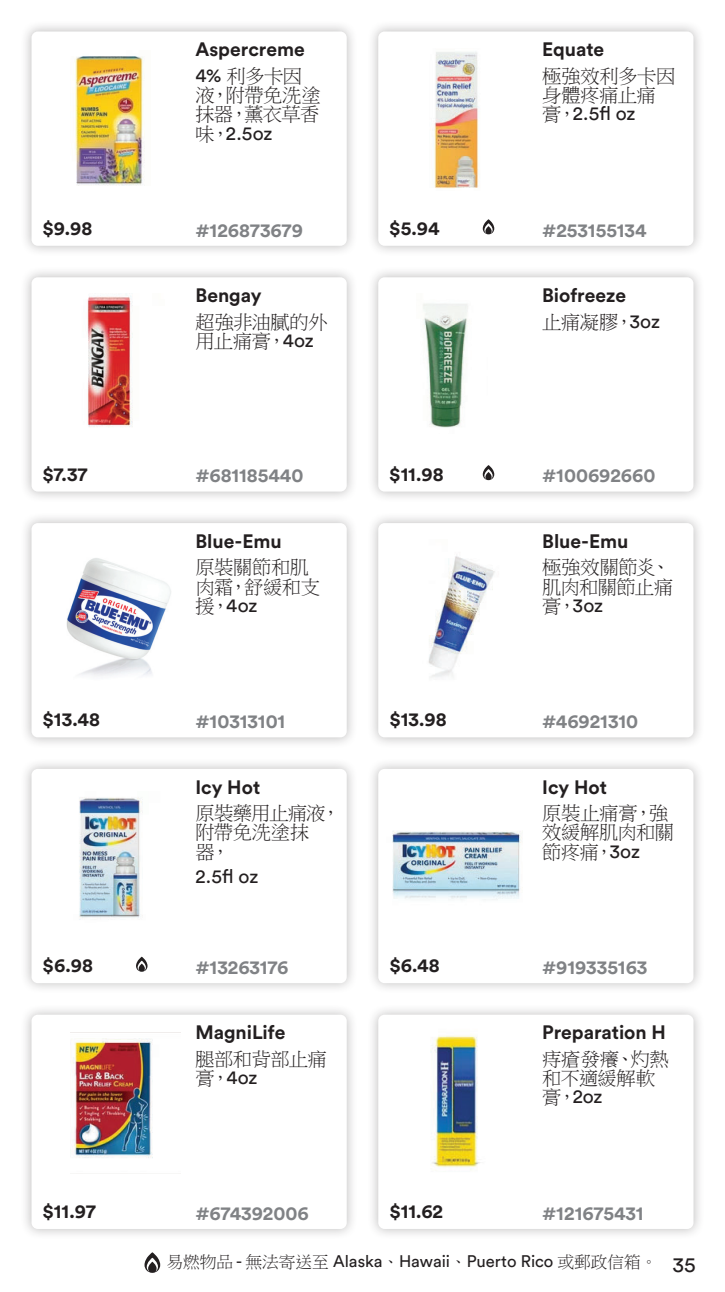
<style>
.page{position:relative;width:725px;height:1292px;background:#fff}
.page>*{position:absolute;margin:0;border:0;box-sizing:border-box;transform-origin:0 0}
.t1{font:19.25px/19.2px "P Ming Li U";letter-spacing:-.025em;color:#231f20}
.t2{font:700 19.25px "Circular Std";color:#231f20}
.t3{font:700 19.25px "Circular Std";color:#808285}
.t4{font:19.25px/19.2px "P Ming Li U";letter-spacing:-.005em;color:#231f20}
.t5{font:19.25px "Circular Std";color:#231f20}
.t6{font:16.62px "Circular Std";color:#231f20}
.s1{font-family:"Circular Std"}
.s2{font-family:"P Ming Li U"}
.s3{font-size:21px}
</style>
<div class="page">
<svg style="left:144px;top:1252px;width:16px;height:20px"></svg>
<div style="left:367px;top:20px;width:337px;height:237px;background:#231f20;opacity:.3"></div>
<div style="left:378px;top:32px;width:315px;height:214px;background:#fff;border-radius:6px"></div>
<div style="left:20px;top:266px;width:338px;height:237px;background:#231f20;opacity:.3"></div>
<div style="left:32px;top:277px;width:314px;height:214px;background:#fff;border-radius:6px"></div>
<div style="left:20px;top:511px;width:338px;height:237px;background:#231f20;opacity:.3"></div>
<div style="left:32px;top:523px;width:314px;height:214px;background:#fff;border-radius:6px"></div>
<div style="left:20px;top:757px;width:338px;height:237px;background:#231f20;opacity:.3"></div>
<div style="left:32px;top:769px;width:314px;height:214px;background:#fff;border-radius:6px"></div>
<div style="left:20px;top:1003px;width:338px;height:237px;background:#231f20;opacity:.3"></div>
<div style="left:32px;top:1014px;width:314px;height:214px;background:#fff;border-radius:6px"></div>
<div style="left:20px;top:20px;width:338px;height:237px;background:#231f20;opacity:.3"></div>
<div style="left:32px;top:32px;width:314px;height:214px;background:#fff;border-radius:6px"></div>
<div style="left:367px;top:266px;width:337px;height:237px;background:#231f20;opacity:.3"></div>
<div style="left:378px;top:277px;width:315px;height:214px;background:#fff;border-radius:6px"></div>
<div style="left:367px;top:511px;width:337px;height:237px;background:#231f20;opacity:.3"></div>
<div style="left:378px;top:523px;width:315px;height:214px;background:#fff;border-radius:6px"></div>
<div style="left:367px;top:757px;width:337px;height:237px;background:#231f20;opacity:.3"></div>
<div style="left:378px;top:769px;width:315px;height:214px;background:#fff;border-radius:6px"></div>
<img style="left:74px;top:56px;width:71px;height:130px">
<img style="left:434px;top:52px;width:45px;height:137px">
<img style="left:87px;top:294px;width:46px;height:133px">
<img style="left:66px;top:558px;width:105px;height:118px">
<img style="left:79px;top:797px;width:64px;height:123px">
<img style="left:70px;top:1032px;width:110px;height:126px">
<img style="left:423px;top:303px;width:45px;height:125px">
<img style="left:428px;top:556px;width:67px;height:122px">
<img style="left:392px;top:831px;width:130px;height:69px">
<svg style="left:136px;top:956px;width:11px;height:15px"></svg>
<svg style="left:482px;top:465px;width:12px;height:15px"></svg>
<svg style="left:482px;top:219px;width:12px;height:15px"></svg>
<div style="left:367px;top:1003px;width:337px;height:237px;background:#231f20;opacity:.3"></div>
<div style="left:378px;top:1014px;width:315px;height:214px;background:#fff;border-radius:6px"></div>
<img style="left:430px;top:1035px;width:51px;height:135px">
<p class="t2" style="left:195px;top:37px;width:111px">Aspercreme</p>
<p class="t1" style="left:195px;top:66px;width:127px"><span class="s1">4%</span> 利多卡因液，附帶免洗塗抹器，薰衣草香味，<span class="s1">2.5oz</span></p>
<p class="t2" style="left:542px;top:37px;width:64px">Equate</p>
<p class="t1" style="left:542px;top:66px;width:135px">極強效利多卡因身體疼痛止痛膏，<span class="s1">2.5fl oz</span></p>
<p class="t2" style="left:43px;top:216px;width:51px">$9.98</p>
<p class="t3" style="left:195px;top:217px;width:109px">#126873679</p>
<p class="t2" style="left:389px;top:216px;width:52px">$5.94</p>
<p class="t3" style="left:542px;top:217px;width:106px">#253155134</p>
<p class="t2" style="left:195px;top:283px;width:68px">Bengay</p>
<p class="t1" style="left:195px;top:312px;width:134px">超強非油膩的外用止痛膏，<span class="s1">4oz</span></p>
<p class="t2" style="left:542px;top:283px;width:85px">Biofreeze</p>
<p class="t1" style="left:542px;top:312px;width:119px">止痛凝膠，<span class="s1">3oz</span></p>
<p class="t2" style="left:43px;top:461px;width:46px">$7.37</p>
<p class="t3" style="left:195px;top:463px;width:109px">#681185440</p>
<p class="t2" style="left:389px;top:461px;width:56px">$11.98</p>
<p class="t3" style="left:542px;top:463px;width:115px">#100692660</p>
<p class="t2" style="left:195px;top:528px;width:88px">Blue-Emu</p>
<p class="t1" style="left:195px;top:558px;width:126px">原裝關節和肌肉霜，舒緩和支援，<span class="s1">4oz</span></p>
<p class="t2" style="left:542px;top:528px;width:88px">Blue-Emu</p>
<p class="t1" style="left:542px;top:558px;width:132px">極強效關節炎、肌肉和關節止痛膏，<span class="s1">3oz</span></p>
<p class="t2" style="left:43px;top:707px;width:59px">$13.48</p>
<p class="t3" style="left:195px;top:709px;width:91px">#10313101</p>
<p class="t2" style="left:389px;top:707px;width:59px">$13.98</p>
<p class="t3" style="left:542px;top:709px;width:98px">#46921310</p>
<p class="t2" style="left:195px;top:774px;width:66px">Icy Hot</p>
<p class="t1" style="left:195px;top:803px;width:146px">原裝藥用止痛液，附帶免洗塗抹<br>器，</p>
<p class="t5" style="left:195px;top:864px;width:64px">2.5fl oz</p>
<p class="t2" style="left:542px;top:774px;width:66px">Icy Hot</p>
<p class="t1" style="left:542px;top:803px;width:133px">原裝止痛膏，強效緩解肌肉和關節疼痛，<span class="s1">3oz</span></p>
<p class="t2" style="left:43px;top:953px;width:52px">$6.98</p>
<p class="t3" style="left:195px;top:954px;width:94px">#13263176</p>
<p class="t2" style="left:389px;top:953px;width:52px">$6.48</p>
<p class="t3" style="left:542px;top:954px;width:107px">#919335163</p>
<p class="t2" style="left:195px;top:1020px;width:91px">MagniLife</p>
<p class="t1" style="left:195px;top:1049px;width:133px">腿部和背部止痛膏，<span class="s1">4oz</span></p>
<p class="t2" style="left:542px;top:1020px;width:125px">Preparation H</p>
<p class="t4" style="left:542px;top:1049px;width:128px">痔瘡發癢、灼熱和不適緩解軟膏，<span class="s1">2oz</span></p>
<p class="t2" style="left:43px;top:1198px;width:55px">$11.97</p>
<p class="t3" style="left:195px;top:1200px;width:115px">#674392006</p>
<p class="t2" style="left:389px;top:1198px;width:55px">$11.62</p>
<p class="t3" style="left:542px;top:1200px;width:103px">#121675431</p>
<p class="t6" style="left:166px;top:1251px;width:530px"><span class="s2">易燃物品</span> - <span class="s2">無法寄送至</span> Alaska<span class="s2">、</span>Hawaii<span class="s2">、</span>Puerto Rico <span class="s2">或郵政信箱。</span> <span class="s3">35</span></p>
</div>
